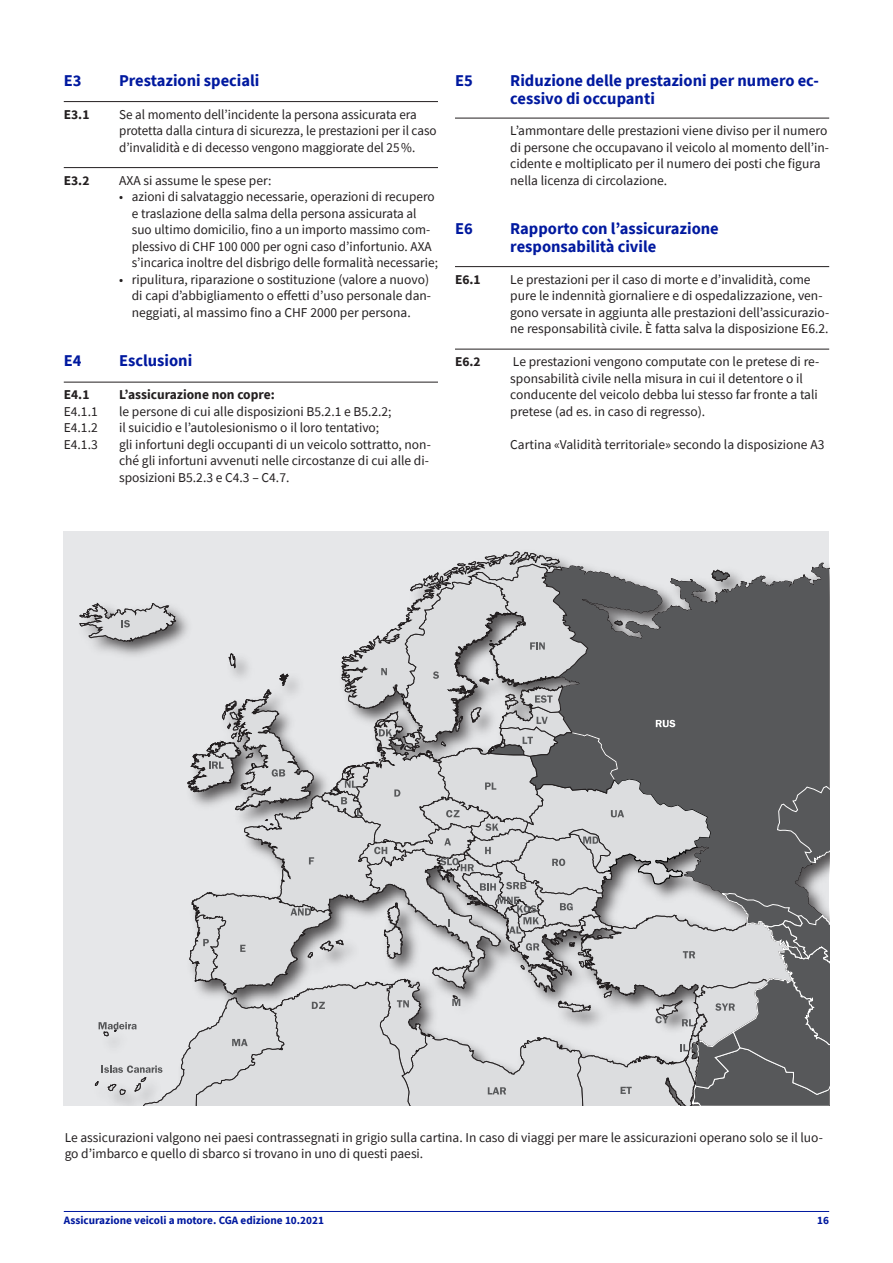
<style>
.page{position:relative;width:893px;height:1263px;background:#fff}
.page>*{position:absolute;margin:0;border:0;box-sizing:border-box;transform-origin:0 0}
.t1{font:700 16.5px/18px "Source Sans Pro";color:#00199f}
.t2{font:13.5px/16.5px "Source Sans Pro";color:#231f20}
.t3{font:700 13.5px "Source Sans Pro";color:#231f20}
.t4{font:700 11.25px "Source Sans Pro";color:#00199f}
</style>
<div class="page">
<hr style="left:64px;top:1211px;width:765px;height:1px;background:#00199f">
<hr style="left:64px;top:101px;width:374px;height:1px;background:#231f20">
<hr style="left:64px;top:167px;width:374px;height:1px;background:#231f20">
<hr style="left:64px;top:382px;width:374px;height:1px;background:#231f20">
<hr style="left:455px;top:118px;width:374px;height:1px;background:#231f20">
<hr style="left:455px;top:266px;width:374px;height:1px;background:#231f20">
<hr style="left:455px;top:349px;width:374px;height:1px;background:#231f20">
<div style="left:64px;top:531px;width:765px;height:574px;background:#e6e7e9"></div>
<svg style="left:79px;top:551px;width:750px;height:554px"></svg>
<p class="t1" style="left:64px;top:71px;width:19px">E3</p>
<p class="t1" style="left:119px;top:71px;width:142px">Prestazioni speciali</p>
<p class="t3" style="left:64px;top:105px;width:27px">E3.1</p>
<p class="t2" style="left:119px;top:106px;width:319px">Se al momento dell’incidente la persona assicurata era protetta dalla cintura di sicurezza, le prestazioni per il caso d’invalidità e di decesso vengono maggiorate del 25%.</p>
<p class="t3" style="left:64px;top:171px;width:27px">E3.2</p>
<p class="t2" style="left:119px;top:172px;width:154px">AXA si assume le spese per:</p>
<p class="t2" style="left:132px;top:188px;width:308px;text-indent:-13px">• azioni di salvataggio necessarie, operazioni di recupero e traslazione della salma della persona assicurata al suo ultimo domicilio, fino a un importo massimo com&shy;plessivo di CHF 100 000 per ogni caso d’infortunio. AXA s’incarica inoltre del disbrigo delle formalità necessarie;</p>
<p class="t2" style="left:132px;top:271px;width:301px;text-indent:-13px">• ripulitura, riparazione o sostituzione (valore a nuovo) di capi d’abbigliamento o effetti d’uso personale dan&shy;neggiati, al massimo fino a CHF 2000 per persona.</p>
<p class="t1" style="left:64px;top:352px;width:19px">E4</p>
<p class="t1" style="left:119px;top:352px;width:75px">Esclusioni</p>
<p class="t3" style="left:64px;top:386px;width:27px">E4.1</p>
<p class="t3" style="left:119px;top:386px;width:157px">L’assicurazione non copre:</p>
<p class="t2" style="left:64px;top:403px;width:35px">E4.1.1</p>
<p class="t2" style="left:119px;top:403px;width:274px">le persone di cui alle disposizioni B5.2.1 e B5.2.2;</p>
<p class="t2" style="left:64px;top:419px;width:35px">E4.1.2</p>
<p class="t2" style="left:119px;top:419px;width:262px">il suicidio e l’autolesionismo o il loro tentativo;</p>
<p class="t2" style="left:64px;top:436px;width:35px">E4.1.3</p>
<p class="t2" style="left:119px;top:436px;width:313px">gli infortuni degli occupanti di un veicolo sottratto, non&shy;ché gli infortuni avvenuti nelle circostanze di cui alle di&shy;sposizioni B5.2.3 e C4.3 – C4.7.</p>
<p class="t1" style="left:455px;top:71px;width:19px">E5</p>
<p class="t1" style="left:510px;top:71px;width:310px">Riduzione delle prestazioni per numero ec&shy;cessivo di occupanti</p>
<p class="t2" style="left:510px;top:122px;width:320px">L’ammontare delle prestazioni viene diviso per il numero di persone che occupavano il veicolo al momento dell’in&shy;cidente e moltiplicato per il numero dei posti che figura nella licenza di circolazione.</p>
<p class="t1" style="left:455px;top:220px;width:19px">E6</p>
<p class="t1" style="left:510px;top:220px;width:210px">Rapporto con l’assicurazione responsabilità civile</p>
<p class="t3" style="left:455px;top:270px;width:27px">E6.1</p>
<p class="t2" style="left:510px;top:271px;width:320px">Le prestazioni per il caso di morte e d’invalidità, come pure le indennità giornaliere e di ospedalizzazione, ven&shy;gono versate in aggiunta alle prestazioni dell’assicurazio&shy;ne responsabilità civile. È fatta salva la disposizione E6.2.</p>
<p class="t3" style="left:455px;top:353px;width:27px">E6.2</p>
<p class="t2" style="left:510px;top:353px;width:310px">Le prestazioni vengono computate con le pretese di re&shy;sponsabilità civile nella misura in cui il detentore o il conducente del veicolo debba lui stesso far fronte a tali pretese (ad es. in caso di regresso).</p>
<p class="t2" style="left:510px;top:436px;width:316px">Cartina «Validità territoriale» secondo la disposizione A3</p>
<p class="t2" style="left:65px;top:1129px;width:760px">Le assicurazioni valgono nei paesi contrassegnati in grigio sulla cartina. In caso di viaggi per mare le assicurazioni operano solo se il luo&shy;go d’imbarco e quello di sbarco si trovano in uno di questi paesi.</p>
<p class="t4" style="left:64px;top:1213px;width:262px">Assicurazione veicoli a motore. CGA edizione 10.2021</p>
<p class="t4" style="left:817px;top:1213px;width:13px">16</p>
</div>
